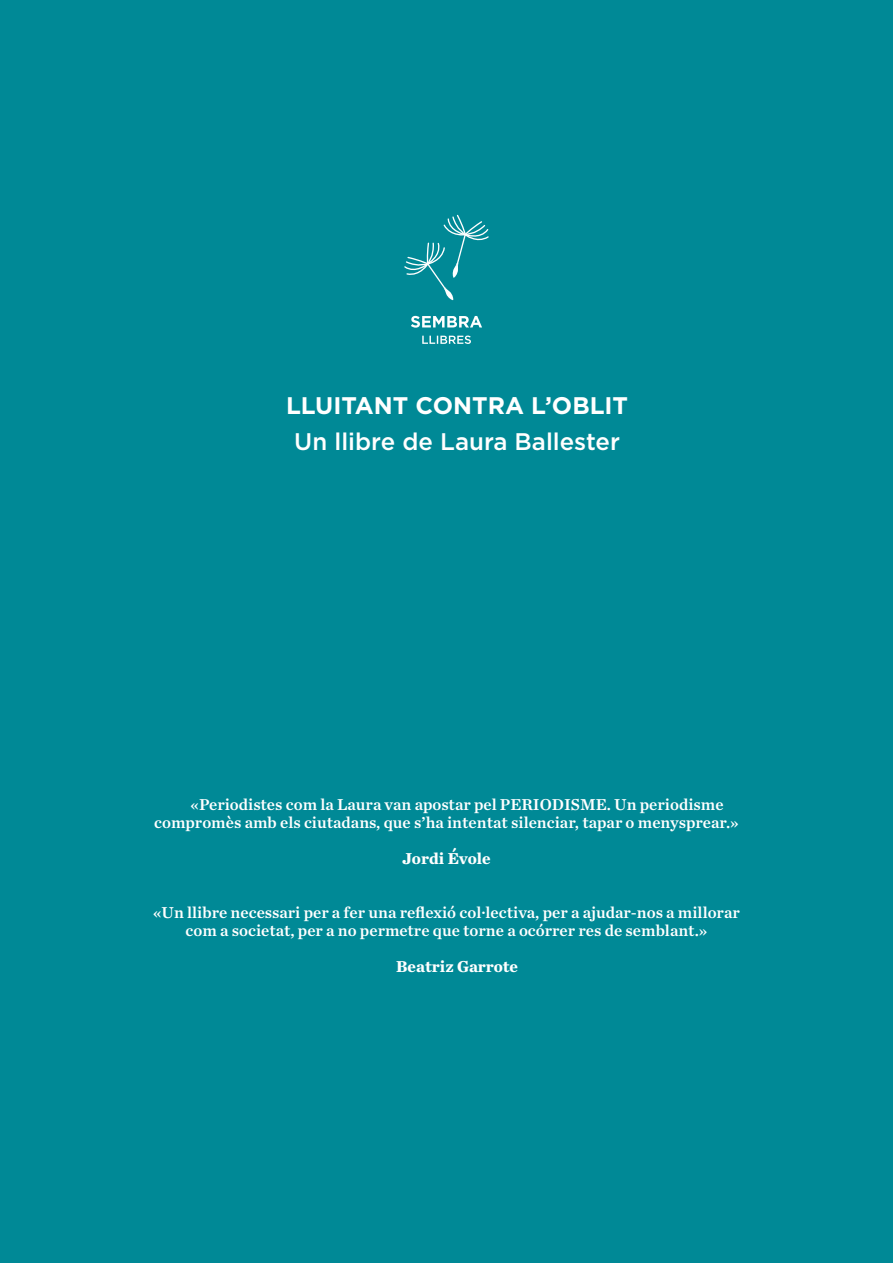
<style>
.page{position:relative;width:893px;height:1263px;background:#008996}
.page>*{position:absolute;margin:0;border:0;box-sizing:border-box;transform-origin:0 0}
.t1{font:500 24px "Gotham";color:#fff}
.t2{font:700 24px "Gotham";color:#fff}
.t3{font:16.5px/18px "Chronicle Text G1 Semi";color:#fff}
.t4{font:700 16.5px "Chronicle Text G1";color:#fff}
</style>
<div class="page">
<svg style="left:422px;top:336px;width:49px;height:8px"></svg>
<svg style="left:411px;top:316px;width:71px;height:12px"></svg>
<svg style="left:404px;top:214px;width:85px;height:86px"></svg>
<h1 class="t2" style="left:286px;top:392px;width:344px">LLUITANT CONTRA L’OBLIT</h1>
<h1 class="t1" style="left:294px;top:428px;width:327px">Un llibre de Laura Ballester</h1>
<p class="t3" style="left:154px;top:795px;width:586px;text-indent:36px">«Periodistes com la Laura van apostar pel PERIODISME. Un periodisme compromès amb els ciutadans, que s’ha intentat silenciar, tapar o menysprear.»</p>
<p class="t4" style="left:402px;top:845px;width:90px">Jordi Évole</p>
<p class="t3" style="left:153px;top:903px;width:588px;text-align:center">«Un llibre necessari per a fer una reflexió col·lectiva, per a ajudar-nos a millorar com a societat, per a no permetre que torne a ocórrer res de semblant.»</p>
<p class="t4" style="left:396px;top:953px;width:124px">Beatriz Garrote</p>
</div>
